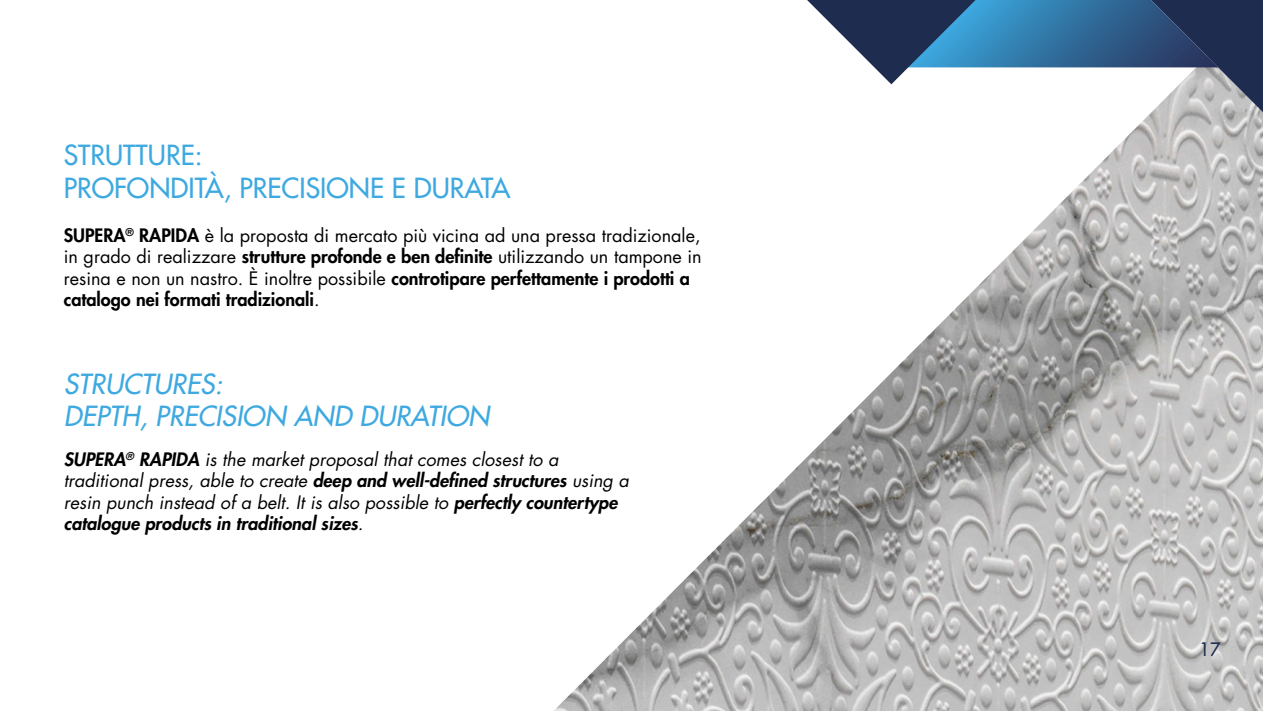
<style>
.page{position:relative;width:1263px;height:711px;background:#fff}
.page>*{position:absolute;margin:0;border:0;box-sizing:border-box;transform-origin:0 0}
.t1{font:500 27px/32.4px "Futura Std";color:#3ea9e0}
.t2{font:italic 500 27px/32.4px "Futura Std";color:#3ea9e0}
.t3{font:18px/21.6px "Futura Std";color:#000}
.t4{font:italic 18px/21.6px "Futura Std";color:#000}
.t5{font:500 18px "Futura Std";color:#1d2c4f}
.s1{font-weight:800}
</style>
<div class="page">
<img style="left:555px;top:112px;width:708px;height:598px">
<svg style="left:807px;top:0;width:456px;height:112px"></svg>
<h1 class="t1" style="left:64px;top:139px;width:448px">STRUTTURE:<br>PROFONDITÀ, PRECISIONE E DURATA</h1>
<p class="t3" style="left:64px;top:224px;width:639px"><span class="s1">SUPERA</span><sup>®</sup> <span class="s1">RAPIDA</span> è la proposta di mercato più vicina ad una pressa tradizionale, in grado di realizzare <span class="s1">strutture profonde e ben definite</span> utilizzando un tampone in resina e non un nastro. È inoltre possibile <span class="s1">controtipare perfettamente i prodotti a catalogo nei formati tradizionali</span>.</p>
<h1 class="t2" style="left:64px;top:368px;width:427px">STRUCTURES:<br>DEPTH, PRECISION AND DURATION</h1>
<p class="t4" style="left:64px;top:448px;width:567px"><span class="s1">SUPERA</span><sup>®</sup> <span class="s1">RAPIDA</span> is the market proposal that comes closest to a traditional press, able to create <span class="s1">deep and well-defined structures</span> using a resin punch instead of a belt. It is also possible to <span class="s1">perfectly countertype catalogue products in traditional sizes</span>.</p>
<p class="t5" style="left:1200px;top:638px;width:22px">17</p>
</div>
